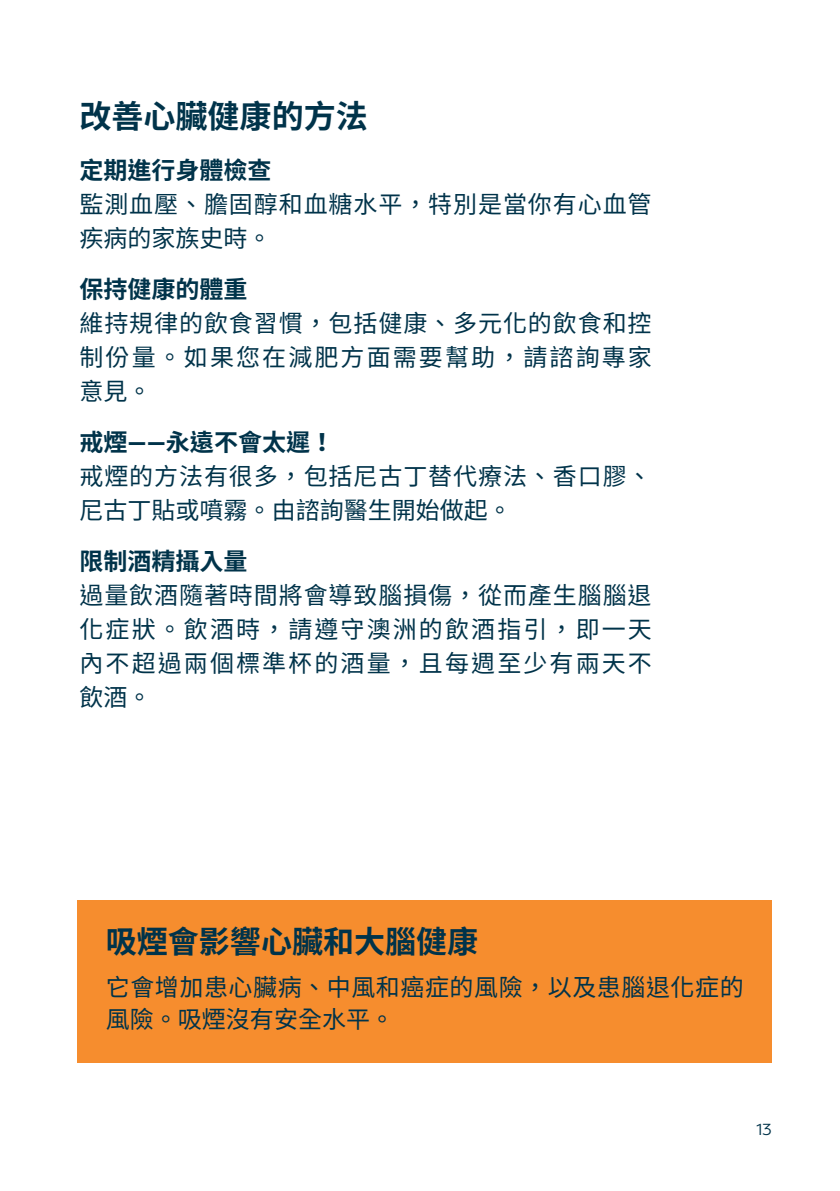
<style>
.page{position:relative;width:840px;height:1191px;background:#fff}
.page>*{position:absolute;margin:0;border:0;box-sizing:border-box;transform-origin:0 0}
.t1{font:700 32px "Noto Sans CJ Ktc";color:#00334a}
.t2{font:700 31px "Noto Sans CJ Ktc";color:#00334a}
.t3{font:24px/34px "Noto Sans CJ Ktc";letter-spacing:.035em;color:#00334a}
.t4{font:24px/34px "Noto Sans CJ Ktc";letter-spacing:.085em;color:#00334a}
.t5{font:16px "Filson Pro";color:#00334a}
.s1{font-weight:700}
.s2{font-family:"Filson Pro";font-weight:700}
</style>
<div class="page">
<div style="left:77px;top:900px;width:694px;height:88px;background:#f68d2e"></div>
<div style="left:77px;top:949px;width:694px;height:113px;background:#f68d2e"></div>
<p class="t1" style="left:79px;top:98px;width:289px">改善心臟健康的方法</p>
<p class="t3" style="left:79px;top:153px;width:573px"><span class="s1">定期進行身體檢查<br></span>監測血壓、膽固醇和血糖水平，特別是當你有心血管疾病的家族史時。</p>
<p class="t3" style="left:79px;top:272px;width:573px"><span class="s1">保持健康的體重<br></span>維持規律的飲食習慣，包括健康、多元化的飲食和控制份量。如果您在減肥方面需要幫助，請諮詢專家意見。</p>
<p class="t3" style="left:79px;top:425px;width:573px"><span class="s1">戒煙</span><span class="s2">——</span><span class="s1">永遠不會太遲！<br></span>戒煙的方法有很多，包括尼古丁替代療法、香口膠、尼古丁貼或噴霧。由諮詢醫生開始做起。</p>
<p class="t4" style="left:79px;top:544px;width:573px"><span class="s1">限制酒精攝入量<br></span>過量飲酒隨著時間將會導致腦損傷，從而產生腦腦退化症狀。飲酒時，請遵守澳洲的飲酒指引，即一天內不超過兩個標準杯的酒量，且每週至少有兩天不飲酒。</p>
<p class="t2" style="left:106px;top:924px;width:374px">吸煙會影響心臟和大腦健康</p>
<p class="t3" style="left:106px;top:972px;width:639px;line-height:32px">它會增加患心臟病、中風和癌症的風險，以及患腦退化症的風險。吸煙沒有安全水平。</p>
<p class="t5" style="left:756px;top:1118px;width:17px">13</p>
</div>
